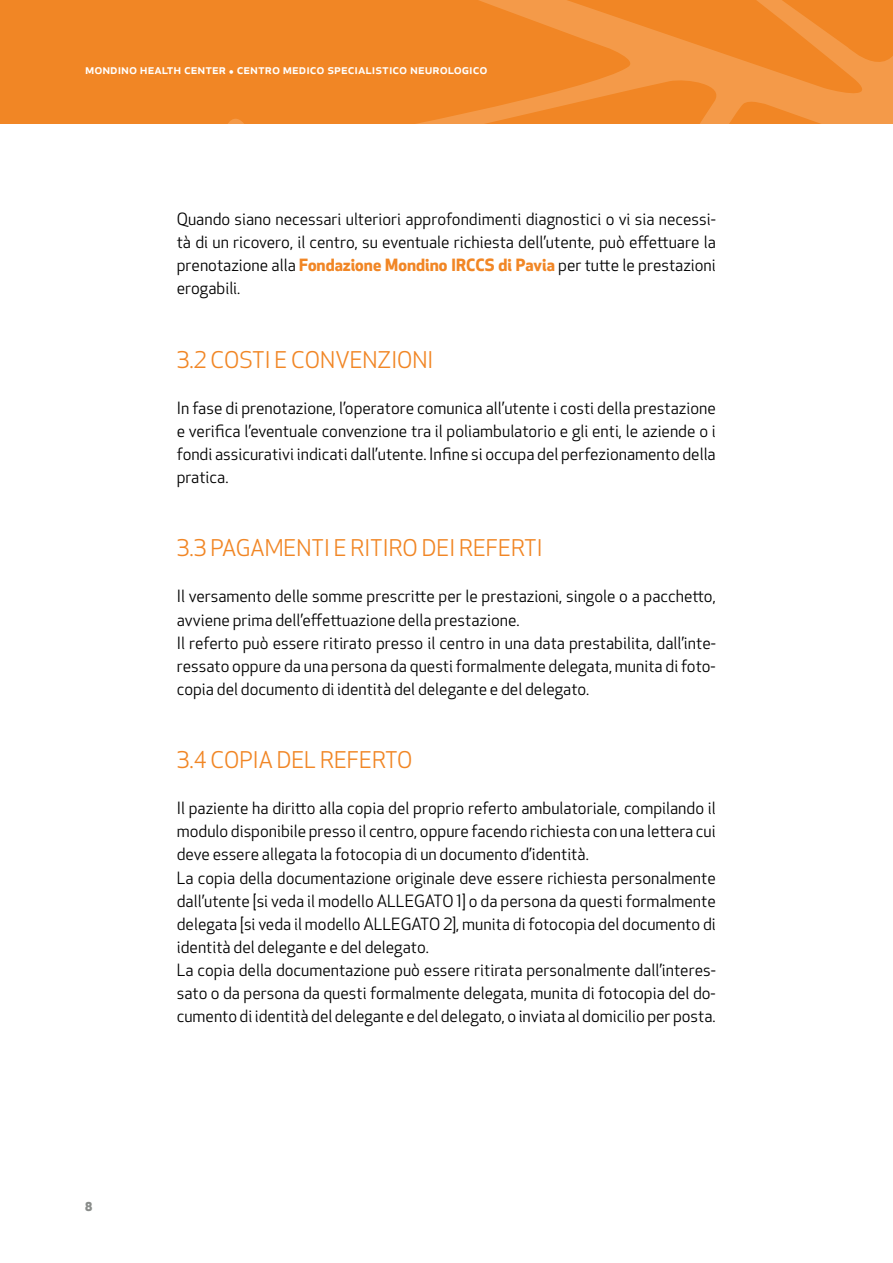
<style>
.page{position:relative;width:893px;height:1263px;background:#fff}
.page>*{position:absolute;margin:0;border:0;box-sizing:border-box;transform-origin:0 0}
.t1{font:22.5px "Apex New";color:#f18625}
.t2{font:16.5px/23.1px "Apex New";color:#000;text-align:justify}
.t3{font:500 13.5px "Apex New";color:#fff}
.t4{font:800 12px "Apex New";color:#898c8a}
.s1{font-weight:700;color:#f18625}
</style>
<div class="page">
<div style="left:0;top:0;width:893px;height:124px;background:#f18625"></div>
<svg style="left:228px;top:0;width:665px;height:124px"></svg>
<p class="t3" style="left:85px;top:60px;width:404px">mondino health center • centro medico specialistico neurologico</p>
<p class="t2" style="left:177px;top:207px;width:541px">Quando siano necessari ulteriori approfondimenti diagnostici o vi sia necessi&shy;tà di un ricovero, il centro, su eventuale richiesta dell’utente, può effettuare la prenotazione alla <span class="s1">Fondazione Mondino IRCCS di Pavia</span> per tutte le prestazioni erogabili.</p>
<h1 class="t1" style="left:177px;top:345px;width:258px">3.2 COSTI E CONVENZIONI</h1>
<p class="t2" style="left:177px;top:396px;width:540px">In fase di prenotazione, l’operatore comunica all’utente i costi della prestazione e verifica l’eventuale convenzione tra il poliambulatorio e gli enti, le aziende o i fondi assicurativi indicati dall’utente. Infine si occupa del perfezionamento della pratica.</p>
<h1 class="t1" style="left:177px;top:534px;width:367px">3.3 PAGAMENTI E RITIRO DEI REFERTI</h1>
<p class="t2" style="left:177px;top:585px;width:541px;text-align:left">Il versamento delle somme prescritte per le prestazioni, singole o a pacchetto, avviene prima dell’effettuazione della prestazione.<br>Il referto può essere ritirato presso il centro in una data prestabilita, dall’inte&shy;ressato oppure da una persona da questi formalmente delegata, munita di foto&shy;copia del documento di identità del delegante e del delegato.</p>
<p class="t4" style="left:85px;top:1198px;width:9px">8</p>
<h1 class="t1" style="left:177px;top:746px;width:237px">3.4 COPIA DEL REFERTO</h1>
<p class="t2" style="left:177px;top:797px;width:540px;text-align:left">Il paziente ha diritto alla copia del proprio referto ambulatoriale, compilando il modulo disponibile presso il centro, oppure facendo richiesta con una lettera cui deve essere allegata la fotocopia di un documento d’identità.<br>La copia della documentazione originale deve essere richiesta personalmente dall’utente [si veda il modello ALLEGATO 1] o da persona da questi formalmente delegata [si veda il modello ALLEGATO 2], munita di fotocopia del documento di identità del delegante e del delegato.<br>La copia della documentazione può essere ritirata personalmente dall’interes&shy;sato o da persona da questi formalmente delegata, munita di fotocopia del do&shy;cumento di identità del delegante e del delegato, o inviata al domicilio per posta.</p>
</div>
